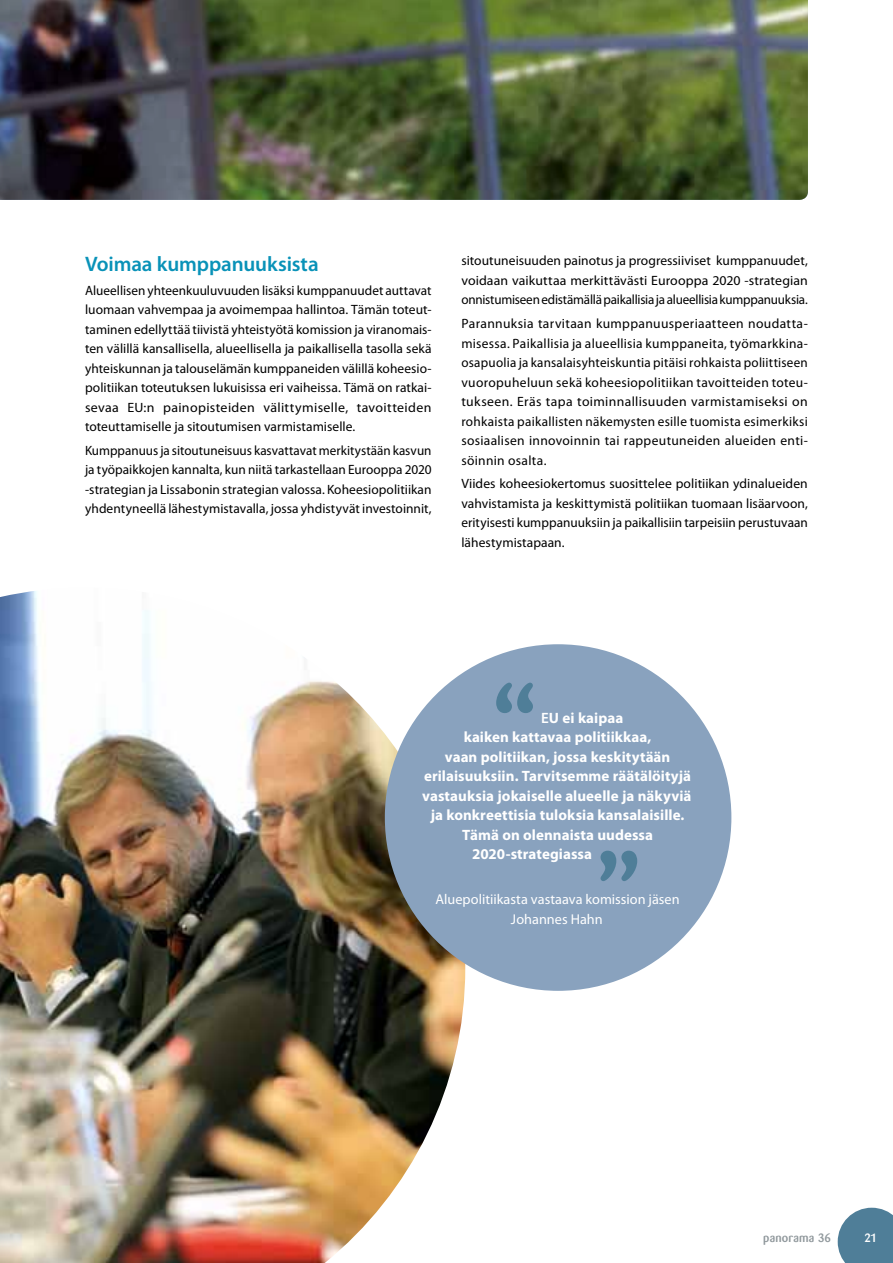
<style>
.page{position:relative;width:893px;height:1263px;background:#fff}
.page>*{position:absolute;margin:0;border:0;box-sizing:border-box;transform-origin:0 0}
.t1{font:700 100.5px "Barmeno";color:#4f7e98}
.t2{font:600 21px "Myriad Pro";letter-spacing:-.005em;color:#0992b8}
.t3{font:700 15px "Myriad Pro";letter-spacing:.005em;color:#fff}
.t4{font:14.25px/19.5px "Myriad Pro";color:#fff;text-align:center}
.t5{font:13.5px/19.5px "Myriad Pro";letter-spacing:.005em;color:#000;text-align:justify}
.t6{font:500 12px "Barmeno";letter-spacing:.02em;color:#90989c}
.t7{font:500 12px "Barmeno";color:#fff}
.s1{font-weight:600}
</style>
<div class="page">
<img style="left:0;top:0;width:808px;height:200px">
<svg style="left:838px;top:1208px;width:55px;height:55px;background:#618ba3"></svg>
<img style="left:0;top:591px;width:465px;height:672px">
<div style="left:385px;top:644px;width:346px;height:347px;background:#89a2be;border-radius:50%"></div>
<h2 class="t2" style="left:85px;top:250px;width:235px">Voimaa kumppanuuksista</h2>
<p class="t5" style="left:85px;top:280px;width:348px">Alueellisen yhteenkuuluvuuden lisäksi kumppanuudet auttavat luomaan vahvempaa ja avoimempaa hallintoa. Tämän toteut&shy;taminen edellyttää tiivistä yhteistyötä komission ja viranomais&shy;ten välillä kansallisella, alueellisella ja paikallisella tasolla sekä yhteiskunnan ja talouselämän kumppaneiden välillä koheesio&shy;politiikan toteutuksen lukuisissa eri vaiheissa. Tämä on ratkai&shy;sevaa EU:n painopisteiden välittymiselle, tavoitteiden toteuttamiselle ja sitoutumisen varmistamiselle.</p>
<p class="t5" style="left:85px;top:440px;width:348px">Kumppanuus ja sitoutuneisuus kasvattavat merkitystään kasvun ja työpaikkojen kannalta, kun niitä tarkastellaan Eurooppa 2020 -strategian ja Lissabonin strategian valossa. Koheesiopolitiikan yhdentyneellä lähestymistavalla, jossa yhdistyvät investoinnit,</p>
<p class="t5" style="left:461px;top:251px;width:348px">sitoutuneisuuden painotus ja progressiiviset kumppanuudet, voidaan vaikuttaa merkittävästi Eurooppa 2020 -strategian onnistumiseen edistämällä paikallisia ja alueellisia kumppanuuksia.</p>
<p class="t5" style="left:461px;top:314px;width:348px">Parannuksia tarvitaan kumppanuusperiaatteen noudatta&shy;misessa. Paikallisia ja alueellisia kumppaneita, työmarkkina&shy;osapuolia ja kansalaisyhteiskuntia pitäisi rohkaista poliittiseen vuoropuheluun sekä koheesiopolitiikan tavoitteiden toteu&shy;tukseen. Eräs tapa toiminnallisuuden varmistamiseksi on rohkaista paikallisten näkemysten esille tuomista esimerkiksi sosiaalisen innovoinnin tai rappeutuneiden alueiden enti&shy;söinnin osalta.</p>
<p class="t5" style="left:461px;top:474px;width:348px">Viides koheesiokertomus suosittelee politiikan ydinalueiden vahvistamista ja keskittymistä politiikan tuomaan lisäarvoon, erityisesti kumppanuuksiin ja paikallisiin tarpeisiin perustuvaan lähestymistapaan.</p>
<h1 class="t1" style="left:492px;top:661px;width:48px">“</h1>
<p class="t3" style="left:541px;top:708px;width:83px"><span class="s1">E</span>U ei kaipaa</p>
<p class="t3" style="left:464px;top:727px;width:189px">kaiken kattavaa politiikkaa,</p>
<p class="t3" style="left:445px;top:747px;width:227px">vaan politiikan, jossa keskitytään</p>
<p class="t3" style="left:424px;top:766px;width:269px">erilaisuuksiin. Tarvitsemme räätälöityjä</p>
<p class="t3" style="left:422px;top:786px;width:271px">vastauksia jokaiselle alueelle ja näkyviä</p>
<p class="t3" style="left:431px;top:805px;width:255px">ja konkreettisia tuloksia kansalaisille.</p>
<p class="t3" style="left:462px;top:825px;width:193px">Tämä on olennaista uudessa</p>
<p class="t3" style="left:472px;top:844px;width:121px">2020-strategiassa</p>
<p class="t4" style="left:435px;top:889px;width:246px">Aluepolitiikasta vastaava komission jäsen<br>Johannes Hahn</p>
<h1 class="t1" style="left:595px;top:829px;width:48px">”</h1>
<p class="t6" style="left:763px;top:1230px;width:69px">panorama 36</p>
<p class="t7" style="left:864px;top:1231px;width:14px">21</p>
</div>
